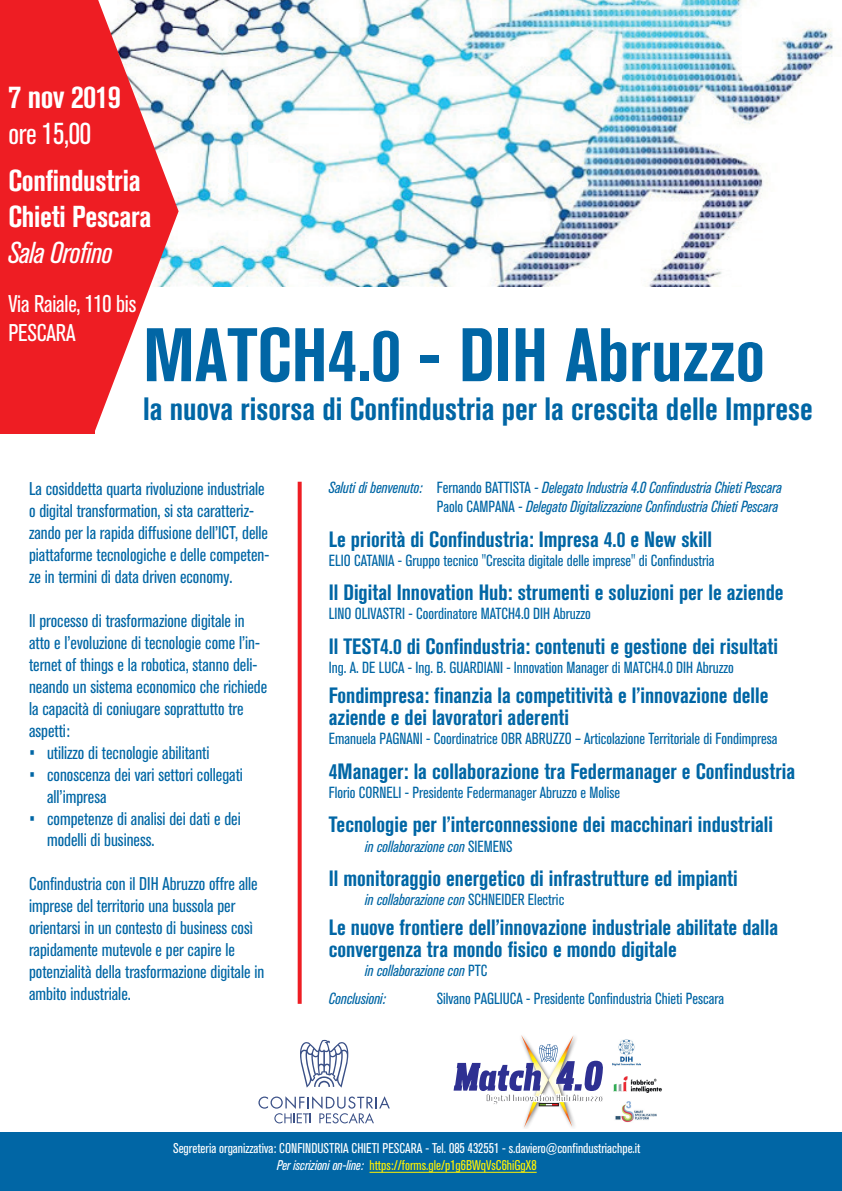
<style>
.page{position:relative;width:842px;height:1191px;background:#fff}
.page>*{position:absolute;margin:0;border:0;box-sizing:border-box;transform-origin:0 0}
.t1{font:700 condensed 75px "Akzidenz Grotesk BQ";color:#0166a5}
.t2{font:700 condensed 32px "Akzidenz Grotesk BQ";color:#0166a5}
.t3{font:700 condensed 32px "Akzidenz Grotesk BQ";letter-spacing:-.01em;color:#fff}
.t4{font:700 condensed 30px/36px "Akzidenz Grotesk BQ";letter-spacing:-.01em;color:#fff}
.t5{font:italic condensed 30px "Akzidenz Grotesk BQ";letter-spacing:-.01em;color:#fff}
.t6{font:condensed 30px "Akzidenz Grotesk BQ";letter-spacing:-.01em;color:#fff}
.t7{font:condensed 24px/28.8px "Akzidenz Grotesk BQ";letter-spacing:-.01em;color:#fff}
.t8{font:700 condensed 22px/22px "Akzidenz Grotesk BQ";color:#0166a5}
.t9{font:condensed 18.3px/22px "Akzidenz Grotesk BQ";color:#0166a5}
.t10{font:condensed 16px "Akzidenz Grotesk BQ";color:#0166a5}
.t11{font:italic condensed 16px/19.2px "Akzidenz Grotesk BQ";color:#0166a5;text-align:right}
.t12{font:condensed 14px/16.8px "Akzidenz Grotesk BQ";color:#fff;text-align:center}
.s1{font-style:normal}
.s2{font-style:italic}
.s3{color:#fff101}
</style>
<div class="page">
<svg style="left:300px;top:1039px;width:49px;height:48px"></svg>
<svg style="left:258px;top:1096px;width:132px;height:27px"></svg>
<img style="left:179px;top:0;width:656px;height:287px">
<svg style="left:95px;top:0;width:84px;height:431px"></svg>
<div style="left:0;top:0;width:95px;height:433px;background:#ee1d23"></div>
<svg style="left:298px;top:482px;width:4px;height:521px;background:#ef2f34"></svg>
<div style="left:0;top:1132px;width:842px;height:59px;background:#0166a5"></div>
<hr style="left:369px;top:1171px;width:168px;height:1px;background:#fff101">
<img style="left:612px;top:1039px;width:29px;height:27px">
<img style="left:613px;top:1076px;width:49px;height:16px">
<img style="left:615px;top:1101px;width:42px;height:22px">
<svg style="left:454px;top:1035px;width:149px;height:92px"></svg>
<h2 class="t3" style="left:9px;top:78px;width:114px">7 nov 2019</h2>
<h3 class="t6" style="left:9px;top:116px;width:84px">ore 15,00</h3>
<h3 class="t4" style="left:9px;top:162px;width:144px">Confindustria<br>Chieti Pescara</h3>
<h3 class="t5" style="left:9px;top:235px;width:105px">Sala Orofino</h3>
<h3 class="t7" style="left:9px;top:289px;width:129px">Via Raiale, 110 bis<br>PESCARA</h3>
<h1 class="t1" style="left:143px;top:312px;width:623px">MATCH4.0 - DIH Abruzzo</h1>
<h2 class="t2" style="left:143px;top:390px;width:671px">la nuova risorsa di Confindustria per la crescita delle Imprese</h2>
<p class="t9" style="left:29px;top:478px;width:242px">La cosiddetta quarta rivoluzione industriale o digital transformation, si sta caratteriz&shy;zando per la rapida diffusione dell’ICT, delle piattaforme tecnologiche e delle competen&shy;ze in termini di data driven economy.</p>
<p class="t9" style="left:29px;top:610px;width:240px">Il processo di trasformazione digitale in atto e l’evoluzione di tecnologie come l’in&shy;ternet of things e la robotica, stanno deli&shy;neando un sistema economico che richiede la capacità di coniugare soprattutto tre aspetti:</p>
<p class="t9" style="left:29px;top:741px;width:182px">• utilizzo di tecnologie abilitanti</p>
<p class="t9" style="left:47px;top:763px;width:197px;text-indent:-18px">• conoscenza dei vari settori collegati all’impresa</p>
<p class="t9" style="left:47px;top:807px;width:195px;text-indent:-18px">• competenze di analisi dei dati e dei modelli di business.</p>
<p class="t9" style="left:29px;top:873px;width:237px">Confindustria con il DIH Abruzzo offre alle imprese del territorio una bussola per orientarsi in un contesto di business così rapidamente mutevole e per capire le potenzialità della trasformazione digitale in ambito industriale.</p>
<p class="t11" style="left:329px;top:478px;width:454px">Saluti di benvenuto: <span class="s1">Fernando BATTISTA</span> - Delegato Industria 4.0 Confindustria Chieti Pescara<br><span class="s1">Paolo CAMPANA</span> - Delegato Digitalizzazione Confindustria Chieti Pescara</p>
<p class="t8" style="left:329px;top:528px;width:385px">Le priorità di Confindustria: Impresa 4.0 e New skill</p>
<p class="t10" style="left:329px;top:551px;width:387px">ELIO CATANIA - Gruppo tecnico "Crescita digitale delle imprese" di Confindustria</p>
<p class="t8" style="left:329px;top:581px;width:456px">Il Digital Innovation Hub: strumenti e soluzioni per le aziende</p>
<p class="t10" style="left:329px;top:605px;width:263px">LINO OLIVASTRI - Coordinatore MATCH4.0 DIH Abruzzo</p>
<p class="t8" style="left:329px;top:635px;width:451px">Il TEST4.0 di Confindustria: contenuti e gestione dei risultati</p>
<p class="t10" style="left:329px;top:658px;width:407px">Ing. A. DE LUCA - Ing. B. GUARDIANI - Innovation Manager di MATCH4.0 DIH Abruzzo</p>
<p class="t8" style="left:329px;top:684px;width:441px">Fondimpresa: finanzia la competitività e l’innovazione delle aziende e dei lavoratori aderenti</p>
<p class="t10" style="left:329px;top:730px;width:450px">Emanuela PAGNANI - Coordinatrice OBR ABRUZZO – Articolazione Territoriale di Fondimpresa</p>
<p class="t8" style="left:329px;top:760px;width:468px">4Manager: la collaborazione tra Federmanager e Confindustria</p>
<p class="t10" style="left:329px;top:783px;width:293px">Florio CORNELI - Presidente Federmanager Abruzzo e Molise</p>
<p class="t8" style="left:329px;top:813px;width:446px">Tecnologie per l’interconnessione dei macchinari industriali</p>
<p class="t11" style="left:365px;top:836px;width:149px">in collaborazione con <span class="s1">SIEMENS</span></p>
<p class="t8" style="left:329px;top:867px;width:410px">Il monitoraggio energetico di infrastrutture ed impianti</p>
<p class="t11" style="left:365px;top:890px;width:201px">in collaborazione con <span class="s1">SCHNEIDER Electric</span></p>
<p class="t8" style="left:329px;top:916px;width:451px">Le nuove frontiere dell’innovazione industriale abilitate dalla convergenza tra mondo fisico e mondo digitale</p>
<p class="t11" style="left:329px;top:957px;width:160px;line-height:27.2px;text-align:left;text-indent:36px">in collaborazione con <span class="s1">PTC<br></span>Conclusioni:</p>
<p class="t10" style="left:437px;top:989px;width:289px">Silvano PAGLIUCA - Presidente Confindustria Chieti Pescara</p>
<p class="t12" style="left:173px;top:1140px;width:469px">Segreteria organizzativa: CONFINDUSTRIA CHIETI PESCARA - Tel. 085 432551 - s.daviero@confindustriachpe.it<br><span class="s2">Per iscrizioni on-line:</span> <span class="s3">https://forms.gle/p1g6BWqVsC6hiGgX8</span></p>
</div>
